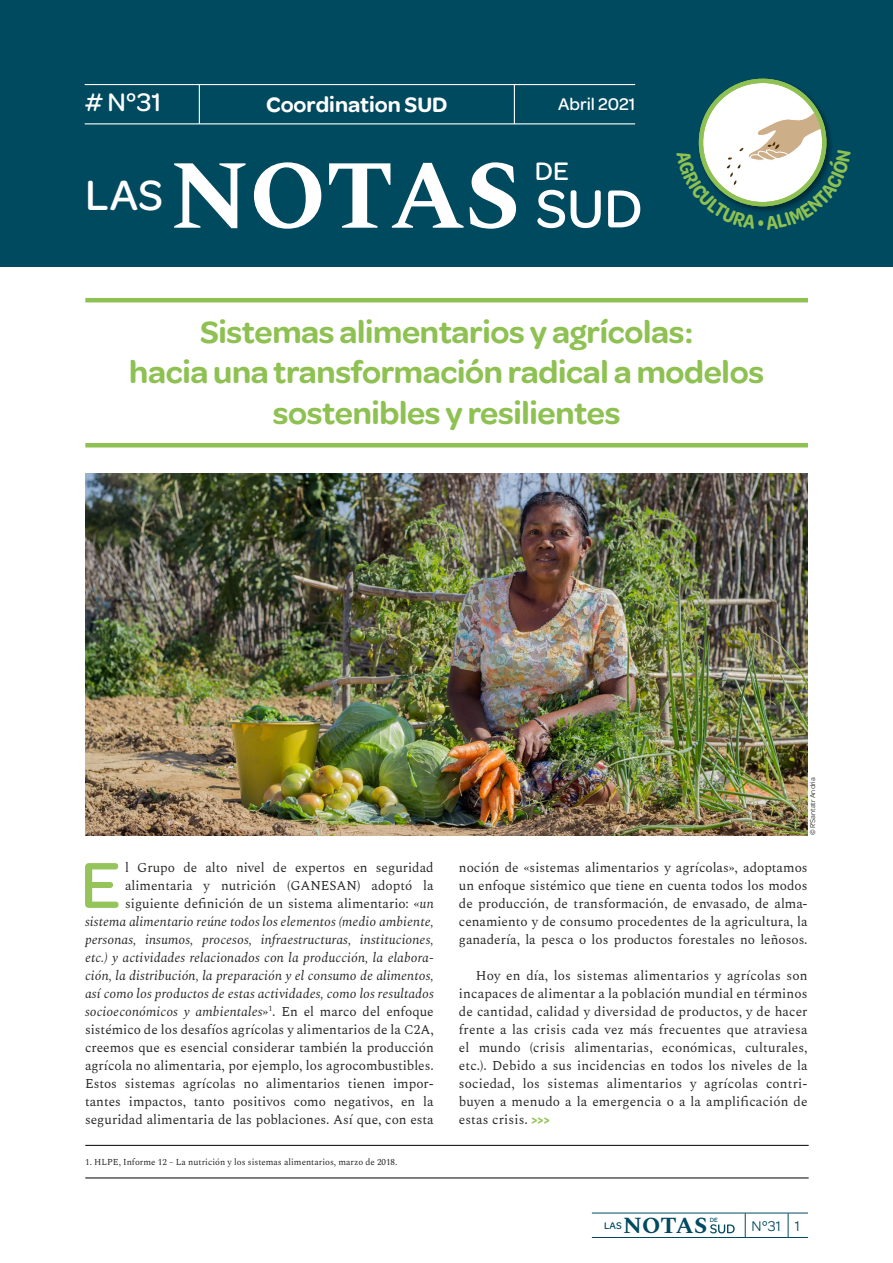
<style>
.page{position:relative;width:893px;height:1263px;background:#fff}
.page>*{position:absolute;margin:0;border:0;box-sizing:border-box;transform-origin:0 0}
.t1{font:700 97.5px "Spectral";letter-spacing:-.005em;color:#fff}
.t2{font:500 69.3px "Omnes";color:#95c45b}
.t3{font:600 33px/40.5px "Omnes";letter-spacing:-.01em;color:#8ec152;text-align:center}
.t4{font:500 27px "Omnes";color:#fff}
.t5{font:700 23.25px "Spectral";letter-spacing:.005em;color:#004a60}
.t6{font:600 22.5px "Omnes";color:#fff}
.t7{font:500 18px "Omnes";color:#fff}
.t8{font:15px "Omnes";color:#004a60}
.t9{font:13.35px/18px "Spectral";color:#282827;text-align:justify}
.t10{font:500 10.35px "Omnes";color:#004a60}
.t11{font:9px "Spectral";color:#282827}
.t12{font:7.5px "Omnes";color:#282827}
.t13{font:500 6.45px "Omnes";color:#004a60}
.s1{font-family:"Omnes";font-weight:500;font-size:57px}
.s2{font-style:italic}
.s3{font-family:"Omnes";font-weight:600;color:#95c45b}
</style>
<div class="page">
<hr style="left:592px;top:1213px;width:216px;height:1px;background:#004a60">
<svg style="left:788px;top:1213px;width:1px;height:24px"></svg>
<svg style="left:745px;top:1213px;width:1px;height:24px"></svg>
<hr style="left:592px;top:1237px;width:216px;height:1px;background:#004a60">
<svg style="left:710px;top:1224px;width:25px;height:9px"></svg>
<hr style="left:85px;top:298px;width:723px;height:4px;background:#8ec152">
<hr style="left:85px;top:443px;width:723px;height:4px;background:#8ec152">
<img style="left:85px;top:474px;width:723px;height:361px">
<hr style="left:85px;top:1145px;width:724px;height:1px;background:#000">
<hr style="left:85px;top:1177px;width:724px;height:1px;background:#000">
<div style="left:0;top:0;width:893px;height:267px;background:#004a60"></div>
<hr style="left:85px;top:84px;width:550px;height:1px;background:#fff">
<hr style="left:85px;top:123px;width:550px;height:1px;background:#fff">
<hr style="left:199px;top:85px;width:1px;height:39px;background:#fff">
<hr style="left:514px;top:85px;width:1px;height:39px;background:#fff">
<div style="left:697px;top:77px;width:137px;height:137px;background:#000;opacity:.4"></div>
<div style="left:701px;top:81px;width:123px;height:123px;background:#fff;border-radius:50%"></div>
<svg style="left:697px;top:110px;width:137px;height:104px"></svg>
<h3 class="t4" style="left:85px;top:83px;width:78px"># N°31</h3>
<h3 class="t6" style="left:266px;top:89px;width:183px">Coordination SUD</h3>
<h3 class="t7" style="left:558px;top:92px;width:79px">Abril 2021</h3>
<h1 class="t1" style="left:85px;top:125px;width:559px"><sup>LAS</sup> NOTAS <span class="s1">SUD</span></h1>
<h3 class="t4" style="left:535px;top:153px;width:36px">DE</h3>
<h3 class="t3" style="left:129px;top:310px;width:636px">Sistemas alimentarios y agrícolas:<br>hacia una transformación radical a modelos sostenibles y resilientes</h3>
<p class="t12" style="left:808px;top:835px;width:60px;rotate:-90deg">© R'Santatr Andria</p>
<p class="t9" style="left:85px;top:859px;width:350px;text-align:right">l Grupo de alto nivel de expertos en seguridad alimentaria y nutrición (GANESAN) adoptó la siguiente definición de un sistema alimentario: «<span class="s2">un sistema alimentario reúne todos los elementos (medio ambiente, personas, insumos, procesos, infraestructuras, instituciones, etc.) y actividades relacionados con la producción, la elabora&shy;ción, la distribución, la preparación y el consumo de alimentos, así como los productos de estas actividades, como los resultados socioeconómicos y ambientales</span>»<sup>1</sup>. En el marco del enfoque sistémico de los desafíos agrícolas y alimentarios de la C2A, creemos que es esencial considerar también la producción agrícola no alimentaria, por ejemplo, los agrocombustibles.<br>Estos sistemas agrícolas no alimentarios tienen impor&shy;tantes impactos, tanto positivos como negativos, en la seguridad alimentaria de las poblaciones. Así que, con esta</p>
<p class="t9" style="left:459px;top:859px;width:350px">noción de «sistemas alimentarios y agrícolas», adoptamos un enfoque sistémico que tiene en cuenta todos los modos de producción, de transformación, de envasado, de alma&shy;cenamiento y de consumo procedentes de la agricultura, la ganadería, la pesca o los productos forestales no leñosos.</p>
<h2 class="t2" style="left:80px;top:837px;width:42px">E</h2>
<p class="t9" style="left:459px;top:967px;width:350px;text-indent:17px">Hoy en día, los sistemas alimentarios y agrícolas son incapaces de alimentar a la población mundial en términos de cantidad, calidad y diversidad de productos, y de hacer frente a las crisis cada vez más frecuentes que atraviesa el mundo (crisis alimentarias, económicas, culturales, etc.). Debido a sus incidencias en todos los niveles de la sociedad, los sistemas alimentarios y agrícolas contri&shy;buyen a menudo a la emergencia o a la amplificación de estas crisis. <span class="s3">&gt;&gt;&gt;</span></p>
<p class="t11" style="left:85px;top:1155px;width:314px">1. HLPE, Informe 12 – La nutrición y los sistemas alimentarios, marzo de 2018.</p>
<p class="t10" style="left:604px;top:1218px;width:19px">LAS</p>
<h3 class="t5" style="left:623px;top:1209px;width:86px">NOTAS</h3>
<p class="t8" style="left:752px;top:1215px;width:50px">N°31 1</p>
<p class="t13" style="left:710px;top:1215px;width:10px">DE</p>
</div>
